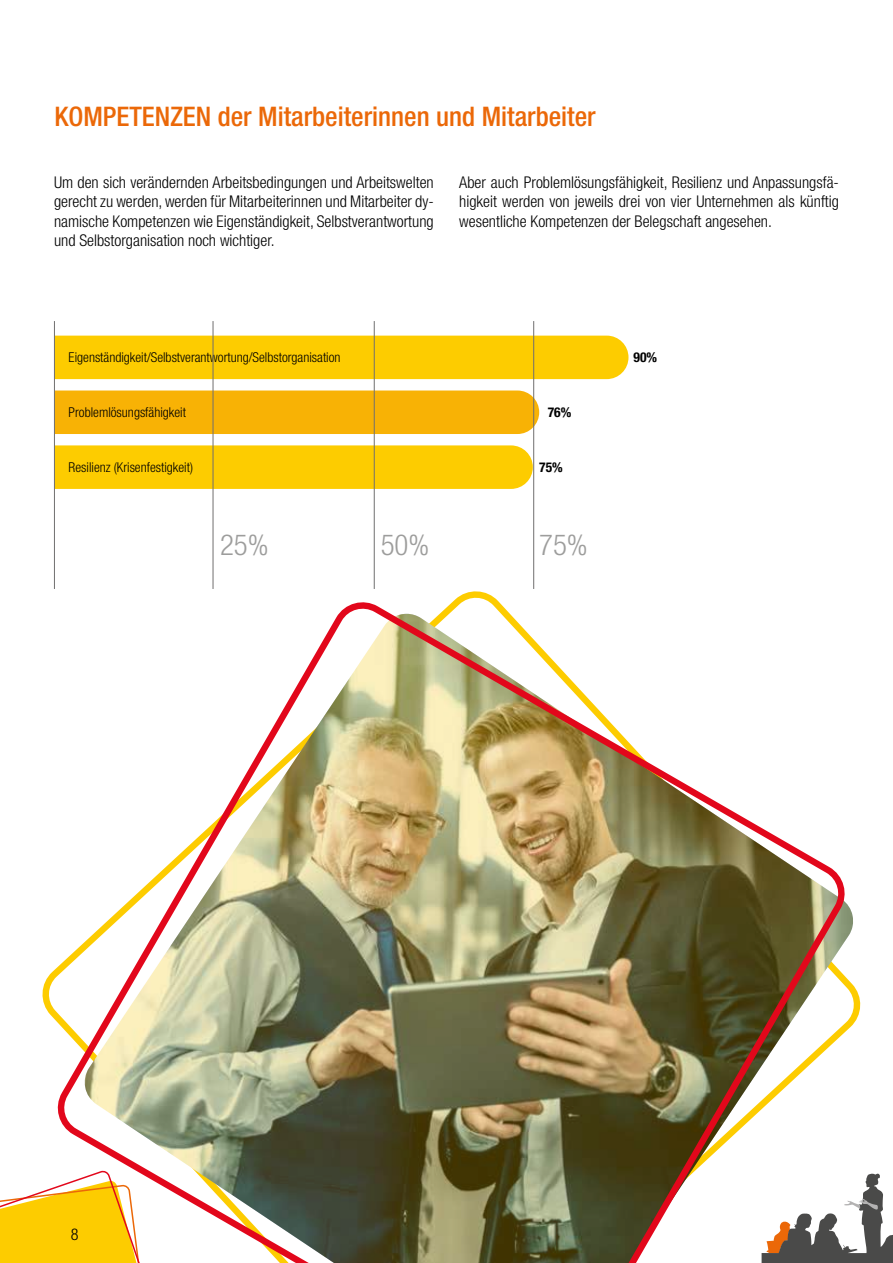
<style>
.page{position:relative;width:893px;height:1263px;background:#fff}
.page>*{position:absolute;margin:0;border:0;box-sizing:border-box;transform-origin:0 0}
.t1{font:300 condensed 28.95px "Helvetica Neue LT Std";color:#9d9d9c}
.t2{font:500 condensed 27px "Helvetica Neue LT Std";color:#eb6808}
.t3{font:300 condensed 16.2px/19.5px "Helvetica Neue LT Std";color:#000;text-align:justify}
.t4{font:300 condensed 13.65px "Helvetica Neue LT Std";color:#000}
.t5{font:700 condensed 13.65px "Helvetica Neue LT Std";color:#000}
</style>
<div class="page">
<svg style="left:0;top:1191px;width:43px;height:72px;background:#fccc22"></svg>
<svg style="left:868px;top:1173px;width:25px;height:90px"></svg>
<div style="left:55px;top:390px;width:484px;height:44px;background:#f8b205"></div>
<div style="left:55px;top:336px;width:573px;height:43px;background:#fdcc00"></div>
<div style="left:55px;top:445px;width:478px;height:44px;background:#fdcc00"></div>
<hr style="left:54px;top:321px;width:1px;height:268px;background:#706f6f">
<hr style="left:213px;top:321px;width:1px;height:268px;background:#706f6f">
<hr style="left:374px;top:321px;width:1px;height:268px;background:#706f6f">
<hr style="left:533px;top:321px;width:1px;height:268px;background:#706f6f">
<svg style="left:56px;top:593px;width:798px;height:670px"></svg>
<h2 class="t2" style="left:54px;top:100px;width:543px">KOMPETENZEN der Mitarbeiterinnen und Mitarbeiter</h2>
<p class="t3" style="left:54px;top:172px;width:381px">Um den sich verändernden Arbeitsbedingungen und Arbeitswelten gerecht zu werden, werden für Mitarbeiterinnen und Mitarbeiter dy&shy;namische Kompetenzen wie Eigenständigkeit, Selbstverantwortung und Selbstorganisation noch wichtiger.</p>
<p class="t3" style="left:459px;top:172px;width:381px">Aber auch Problemlösungsfähigkeit, Resilienz und Anpassungsfä&shy;higkeit werden von jeweils drei von vier Unternehmen als künftig wesentliche Kompetenzen der Belegschaft angesehen.</p>
<p class="t4" style="left:69px;top:350px;width:273px">Eigenständigkeit/Selbstverantwortung/Selbstorganisation</p>
<p class="t4" style="left:69px;top:405px;width:119px">Problemlösungsfähigkeit</p>
<p class="t4" style="left:69px;top:459px;width:126px">Resilienz (Krisenfestigkeit)</p>
<p class="t5" style="left:548px;top:404px;width:25px">76%</p>
<p class="t5" style="left:539px;top:459px;width:25px">75%</p>
<h1 class="t1" style="left:220px;top:529px;width:50px">25%</h1>
<h1 class="t1" style="left:381px;top:529px;width:50px">50%</h1>
<h1 class="t1" style="left:539px;top:529px;width:50px">75%</h1>
<p class="t5" style="left:634px;top:349px;width:25px">90%</p>
<p class="t3" style="left:71px;top:1225px;width:9px">8</p>
</div>
